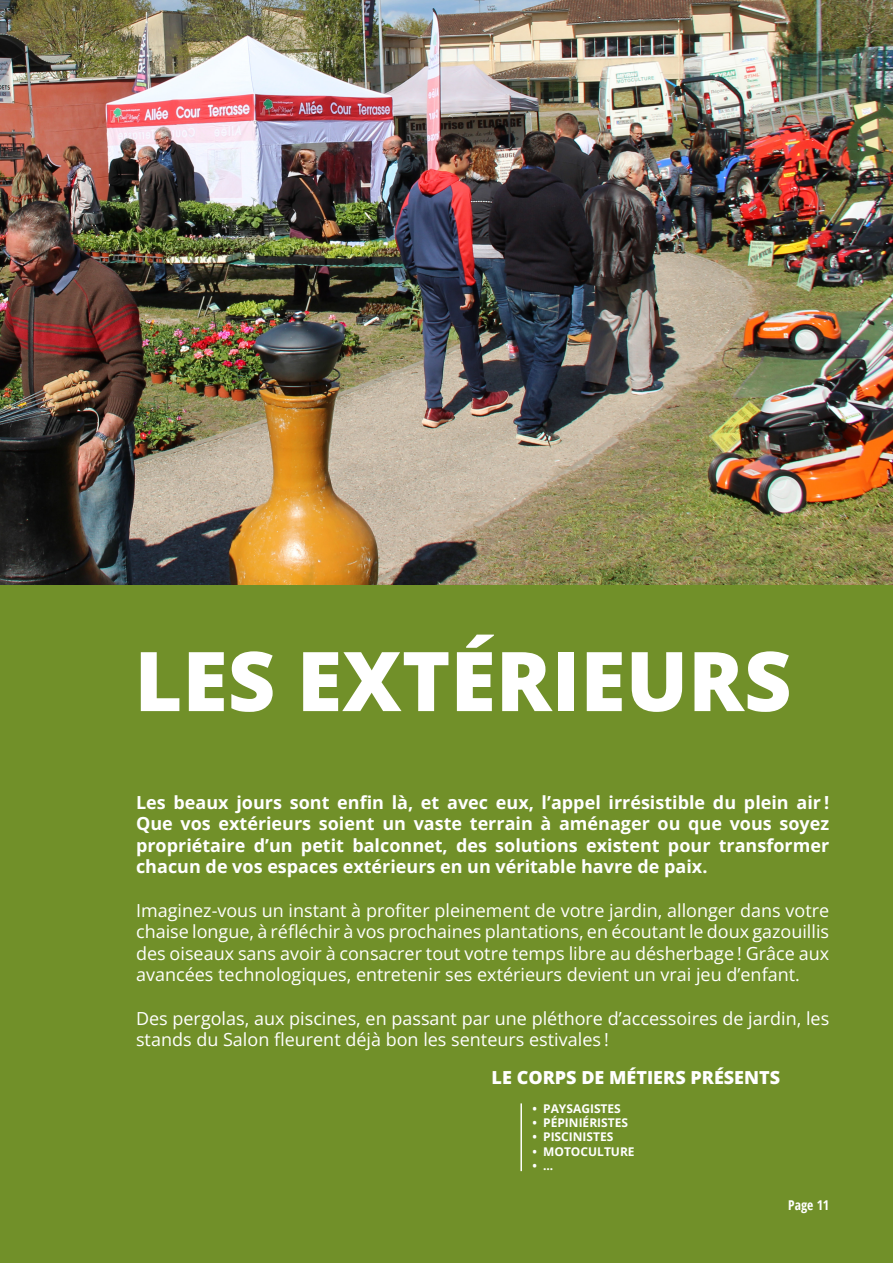
<style>
.page{position:relative;width:893px;height:1263px;background:#fff}
.page>*{position:absolute;margin:0;border:0;box-sizing:border-box;transform-origin:0 0}
.t1{font:800 82.5px "Open Sans";color:#fff}
.t2{font:18px/21.6px "Open Sans";color:#fff;text-align:justify}
.t3{font:700 18px/21.6px "Open Sans";color:#fff;text-align:justify}
.t4{font:800 18px "Open Sans";color:#fff}
.t5{font:700 condensed 13.5px "Open Sans";color:#fff}
.t6{font:700 12px "Open Sans";color:#fff}
</style>
<div class="page">
<hr style="left:0;top:585px;width:1px;height:132px;background:#719029">
<div style="left:1px;top:573px;width:892px;height:690px;background:#719029"></div>
<img style="left:0;top:0;width:893px;height:585px">
<hr style="left:520px;top:1103px;width:2px;height:68px;background:#fff">
<p class="t1" style="left:134px;top:625px;width:659px">LES EXTÉRIEURS</p>
<p class="t3" style="left:136px;top:791px;width:695px">Les beaux jours sont enfin là, et avec eux, l’appel irrésistible du plein air !<br>Que vos extérieurs soient un vaste terrain à aménager ou que vous soyez propriétaire d’un petit balconnet, des solutions existent pour transformer chacun de vos espaces extérieurs en un véritable havre de paix.</p>
<p class="t2" style="left:136px;top:899px;width:695px">Imaginez-vous un instant à profiter pleinement de votre jardin, allonger dans votre chaise longue, à réfléchir à vos prochaines plantations, en écoutant le doux gazouillis des oiseaux sans avoir à consacrer tout votre temps libre au désherbage ! Grâce aux avancées technologiques, entretenir ses extérieurs devient un vrai jeu d’enfant.</p>
<p class="t2" style="left:136px;top:1007px;width:695px">Des pergolas, aux piscines, en passant par une pléthore d’accessoires de jardin, les stands du Salon fleurent déjà bon les senteurs estivales !</p>
<p class="t4" style="left:492px;top:1065px;width:290px">LE CORPS DE MÉTIERS PRÉSENTS</p>
<p class="t6" style="left:532px;top:1100px;width:90px">• PAYSAGISTES</p>
<p class="t6" style="left:532px;top:1114px;width:97px">• PÉPINIÉRISTES</p>
<p class="t6" style="left:532px;top:1129px;width:83px">• PISCINISTES</p>
<p class="t6" style="left:532px;top:1143px;width:104px">• MOTOCULTURE</p>
<p class="t6" style="left:532px;top:1157px;width:23px">• ...</p>
<p class="t5" style="left:788px;top:1195px;width:42px">Page 11</p>
</div>
